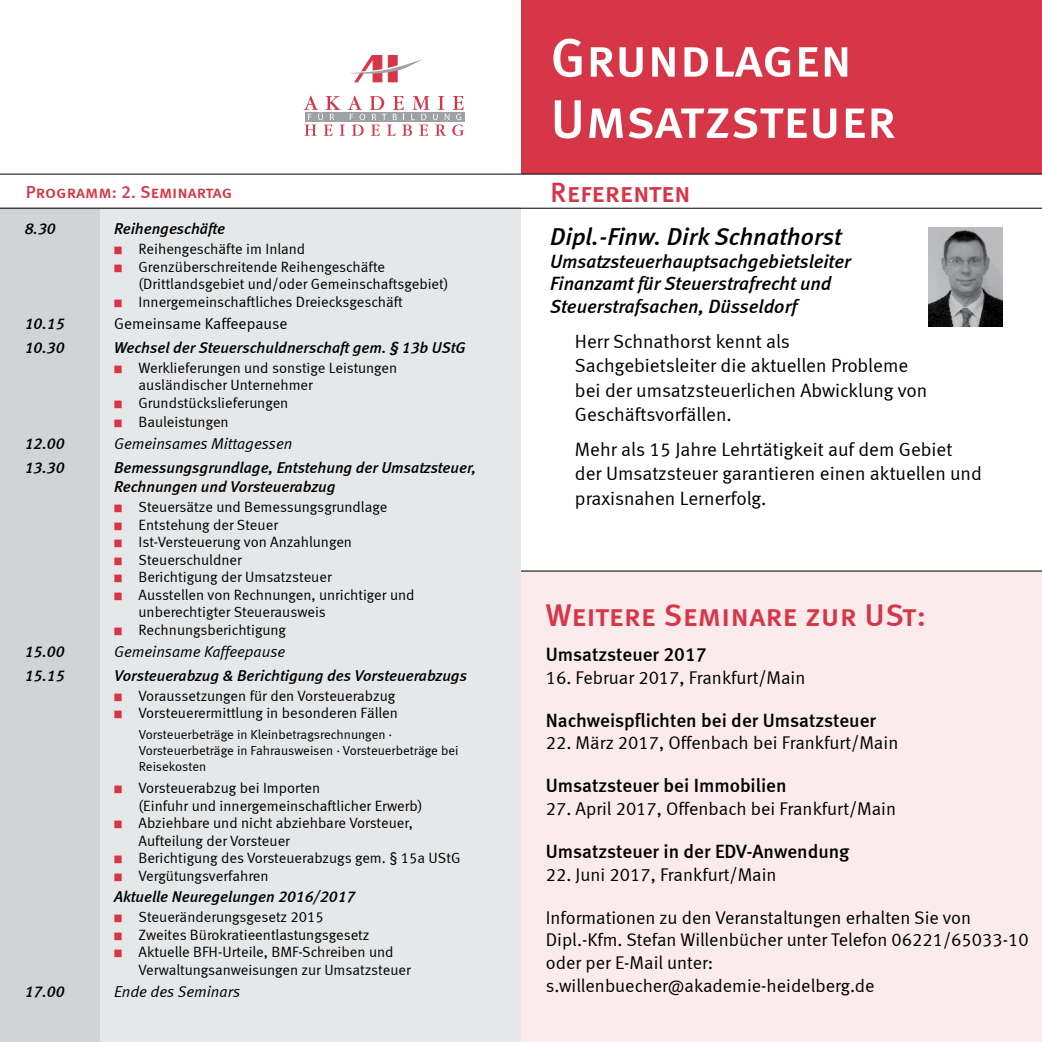
<style>
.page{position:relative;width:1042px;height:1042px;background:#fff}
.page>*{position:absolute;margin:0;border:0;box-sizing:border-box;transform-origin:0 0}
.t1{font:54.25px/61.2px "Meta Medium LF Caps";color:#fff}
.t2{font:31.5px "Meta Medium LF Caps";color:#d63647}
.t3{font:28px "Meta Medium LF Caps";color:#d63647}
.t4{font:italic 24.5px "Meta Medium LF";color:#000}
.t5{font:19.25px/24.5px "Meta Normal LF";color:#000}
.t6{font:19.25px "Meta Medium LF";color:#000}
.t7{font:italic 19.25px/22.8px "Meta Medium LF";color:#000}
.t8{font:18.38px/22.8px "Meta Normal LF";color:#000}
.t9{font:17.5px "Meta Medium LF Caps";letter-spacing:-.005em;color:#d63647}
.t10{font:italic 15.75px/19.2px "Meta Medium LF";color:#000}
.t11{font:italic 15.75px "Meta Normal LF";color:#000}
.t12{font:15.75px "Meta Normal LF";color:#000}
.t13{font:14.88px/17.5px "Meta Normal LF";color:#000}
.t14{font:13.12px/15.8px "Meta Normal LF";color:#000}
.s1{color:#d63647}
</style>
<div class="page">
<div style="left:0;top:208px;width:521px;height:834px;background:#e6e7e8"></div>
<div style="left:521px;top:0;width:521px;height:174px;background:#d63647"></div>
<hr style="left:0;top:174px;width:1042px;height:1px;background:#000">
<hr style="left:0;top:208px;width:1042px;height:1px;background:#000">
<svg style="left:350px;top:55px;width:73px;height:27px"></svg>
<svg style="left:304px;top:96px;width:160px;height:40px"></svg>
<img style="left:928px;top:227px;width:75px;height:99px">
<div style="left:0;top:209px;width:99px;height:833px;background:#d1d3d4"></div>
<div style="left:521px;top:570px;width:521px;height:472px;background:#fbebed"></div>
<hr style="left:521px;top:570px;width:521px;height:1px;background:#000">
<h1 class="t1" style="left:550px;top:27px;width:347px">Grundlagen<br>Umsatzsteuer</h1>
<p class="t9" style="left:26px;top:182px;width:208px">Programm: 2. Seminartag</p>
<h3 class="t3" style="left:550px;top:176px;width:142px">Referenten</h3>
<h3 class="t4" style="left:550px;top:222px;width:293px">Dipl.-Finw. Dirk Schnathorst</h3>
<p class="t7" style="left:550px;top:249px;width:302px">Umsatzsteuerhauptsachgebietsleiter<br>Finanzamt für Steuerstrafrecht und<br>Steuerstrafsachen, Düsseldorf</p>
<p class="t5" style="left:575px;top:328px;width:354px">Herr Schnathorst kennt als Sachgebietsleiter die aktuellen Probleme bei der umsatzsteuerlichen Abwicklung von Geschäftsvorfällen.</p>
<p class="t5" style="left:575px;top:436px;width:408px">Mehr als 15 Jahre Lehrtätigkeit auf dem Gebiet der Umsatzsteuer garantieren einen aktuellen und praxisnahen Lernerfolg.</p>
<p class="t10" style="left:25px;top:219px;width:32px">8.30</p>
<p class="t10" style="left:114px;top:219px;width:112px">Reihengeschäfte</p>
<p class="t13" style="left:114px;top:240px;width:193px"><span class="s1">■</span> Reihengeschäfte im Inland</p>
<p class="t13" style="left:139px;top:258px;width:311px;text-indent:-25px"><span class="s1">■</span> Grenzüberschreitende Reihengeschäfte (Drittlandsgebiet und/oder Gemeinschaftsgebiet)</p>
<p class="t13" style="left:114px;top:293px;width:290px"><span class="s1">■</span> Innergemeinschaftliches Dreiecksgeschäft</p>
<p class="t10" style="left:25px;top:313px;width:41px">10.15</p>
<p class="t12" style="left:114px;top:314px;width:175px">Gemeinsame Kaffeepause</p>
<p class="t10" style="left:25px;top:338px;width:41px">10.30</p>
<p class="t10" style="left:114px;top:338px;width:353px">Wechsel der Steuerschuldnerschaft gem. § 13b UStG</p>
<p class="t13" style="left:139px;top:359px;width:260px;text-indent:-25px"><span class="s1">■</span> Werklieferungen und sonstige Leistungen ausländischer Unternehmer</p>
<p class="t13" style="left:114px;top:394px;width:176px"><span class="s1">■</span> Grundstückslieferungen</p>
<p class="t13" style="left:114px;top:413px;width:116px"><span class="s1">■</span> Bauleistungen</p>
<p class="t10" style="left:25px;top:433px;width:41px">12.00</p>
<p class="t11" style="left:114px;top:434px;width:180px">Gemeinsames Mittagessen</p>
<p class="t10" style="left:25px;top:458px;width:41px">13.30</p>
<p class="t10" style="left:114px;top:458px;width:364px">Bemessungsgrundlage, Entstehung der Umsatzsteuer,<br>Rechnungen und Vorsteuerabzug</p>
<p class="t13" style="left:114px;top:498px;width:275px"><span class="s1">■</span> Steuersätze und Bemessungsgrundlage</p>
<p class="t13" style="left:114px;top:516px;width:165px"><span class="s1">■</span> Entstehung der Steuer</p>
<p class="t13" style="left:114px;top:533px;width:239px"><span class="s1">■</span> Ist-Versteuerung von Anzahlungen</p>
<p class="t13" style="left:114px;top:551px;width:129px"><span class="s1">■</span> Steuerschuldner</p>
<p class="t13" style="left:114px;top:568px;width:219px"><span class="s1">■</span> Berichtigung der Umsatzsteuer</p>
<p class="t13" style="left:139px;top:586px;width:277px;text-indent:-25px"><span class="s1">■</span> Ausstellen von Rechnungen, unrichtiger und unberechtigter Steuerausweis</p>
<p class="t13" style="left:114px;top:621px;width:174px"><span class="s1">■</span> Rechnungsberichtigung</p>
<p class="t10" style="left:25px;top:641px;width:41px">15.00</p>
<p class="t11" style="left:114px;top:642px;width:173px">Gemeinsame Kaffeepause</p>
<p class="t10" style="left:25px;top:665px;width:41px">15.15</p>
<p class="t10" style="left:114px;top:665px;width:354px">Vorsteuerabzug &amp; Berichtigung des Vorsteuerabzugs</p>
<p class="t13" style="left:114px;top:687px;width:283px"><span class="s1">■</span> Voraussetzungen für den Vorsteuerabzug</p>
<p class="t13" style="left:114px;top:704px;width:285px"><span class="s1">■</span> Vorsteuerermittlung in besonderen Fällen</p>
<p class="t14" style="left:139px;top:726px;width:321px">Vorsteuerbeträge in Kleinbetragsrechnungen ·<br>Vorsteuerbeträge in Fahrausweisen · Vorsteuerbeträge bei<br>Reisekosten</p>
<p class="t13" style="left:139px;top:779px;width:285px;text-indent:-25px"><span class="s1">■</span> Vorsteuerabzug bei Importen<br>(Einfuhr und innergemeinschaftlicher Erwerb)</p>
<p class="t13" style="left:139px;top:814px;width:276px;text-indent:-25px"><span class="s1">■</span> Abziehbare und nicht abziehbare Vorsteuer,<br>Aufteilung der Vorsteuer</p>
<p class="t13" style="left:114px;top:849px;width:348px"><span class="s1">■</span> Berichtigung des Vorsteuerabzugs gem. § 15a UStG</p>
<p class="t13" style="left:114px;top:866px;width:156px"><span class="s1">■</span> Vergütungsverfahren</p>
<p class="t10" style="left:114px;top:887px;width:243px">Aktuelle Neuregelungen 2016/2017</p>
<p class="t13" style="left:114px;top:908px;width:211px"><span class="s1">■</span> Steueränderungsgesetz 2015</p>
<p class="t13" style="left:114px;top:925px;width:257px"><span class="s1">■</span> Zweites Bürokratieentlastungsgesetz</p>
<p class="t13" style="left:139px;top:943px;width:274px;text-indent:-25px"><span class="s1">■</span> Aktuelle BFH-Urteile, BMF-Schreiben und<br>Verwaltungsanweisungen zur Umsatzsteuer</p>
<p class="t10" style="left:25px;top:981px;width:41px">17.00</p>
<p class="t11" style="left:114px;top:982px;width:128px">Ende des Seminars</p>
<h2 class="t2" style="left:546px;top:597px;width:382px">Weitere Seminare zur USt:</h2>
<p class="t6" style="left:546px;top:643px;width:162px">Umsatzsteuer 2017</p>
<p class="t8" style="left:546px;top:666px;width:261px">16. Februar 2017, Frankfurt/Main</p>
<p class="t6" style="left:546px;top:709px;width:332px">Nachweispflichten bei der Umsatzsteuer</p>
<p class="t8" style="left:546px;top:731px;width:354px">22. März 2017, Offenbach bei Frankfurt/Main</p>
<p class="t6" style="left:546px;top:774px;width:242px">Umsatzsteuer bei Immobilien</p>
<p class="t8" style="left:546px;top:797px;width:352px">27. April 2017, Offenbach bei Frankfurt/Main</p>
<p class="t6" style="left:546px;top:840px;width:305px">Umsatzsteuer in der EDV-Anwendung</p>
<p class="t8" style="left:546px;top:863px;width:232px">22. Juni 2017, Frankfurt/Main</p>
<p class="t8" style="left:546px;top:905px;width:484px">Informationen zu den Veranstaltungen erhalten Sie von Dipl.-Kfm. Stefan Willenbücher unter Telefon 06221/65033-10 oder per E-Mail unter: s.willenbuecher@akademie-heidelberg.de</p>
</div>
